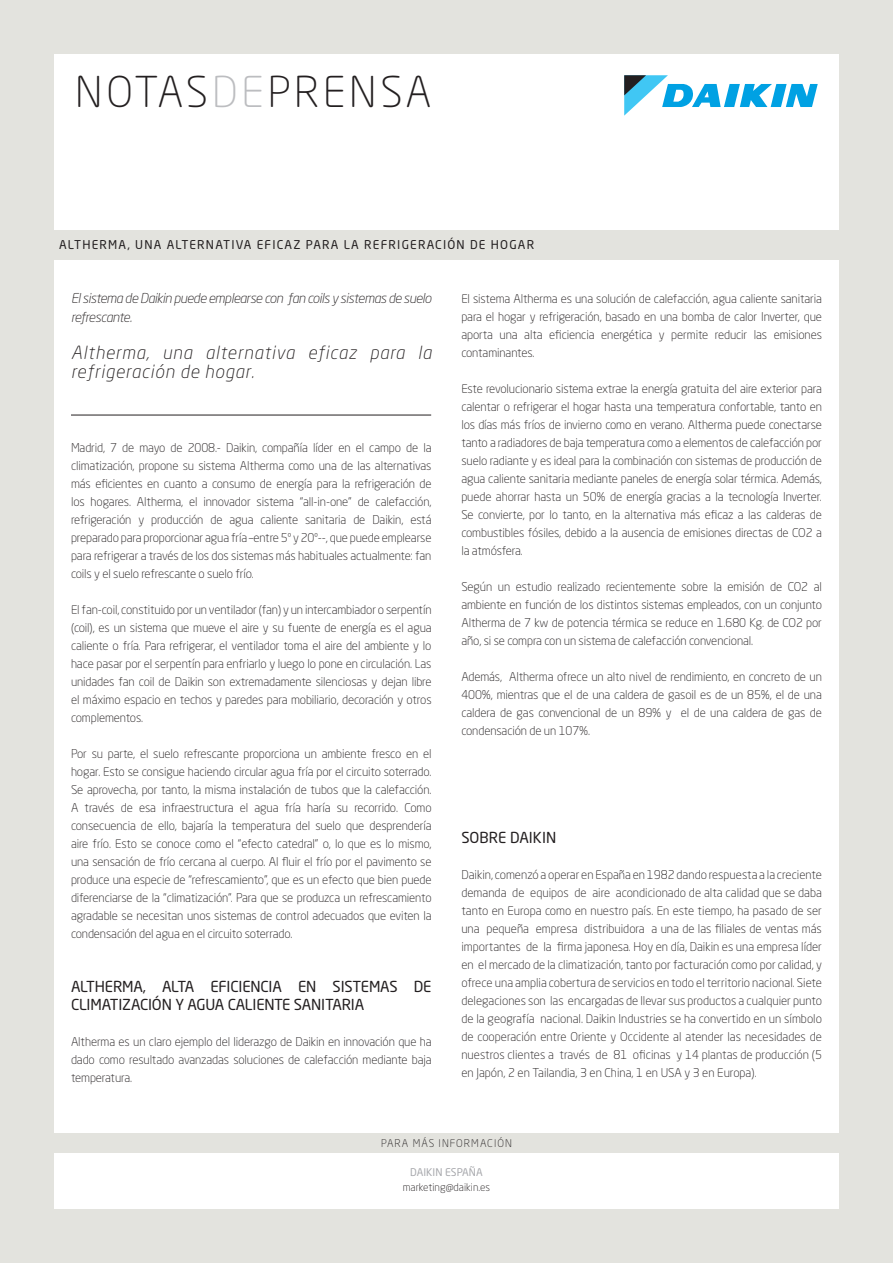
<style>
.page{position:relative;width:893px;height:1263px;background:#e3e3de}
.page>*{position:absolute;margin:0;border:0;box-sizing:border-box;transform-origin:0 0}
.t1{font:300 42px "Neo Sans Std";letter-spacing:.09em;color:#231f20}
.t2{font:italic 300 18px/18.8px "Neo Sans Std";letter-spacing:.05em;color:#231f20}
.t3{font:15px/18px "Neo Sans Std";letter-spacing:-.01em;color:#231f20}
.t4{font:italic 300 13.5px/18.8px "Neo Sans Std";letter-spacing:-.03em;color:#231f20}
.t5{font:300 12px/18px "Neo Sans Std";letter-spacing:-.01em;color:#231f20;text-align:justify}
.t6{font:12px "Neo Sans Std";letter-spacing:.1em;color:#231f20}
.t7{font:300 10.5px "Neo Sans Std";color:#231f20}
.t8{font:300 10.5px "Neo Sans Std";letter-spacing:.1em;color:#231f20}
.t9{font:10.5px "Neo Sans Std";color:#a8a9ad}
.s1{color:#bcbdc0}
</style>
<div class="page">
<div style="left:54px;top:54px;width:785px;height:1155px;background:#fff"></div>
<div style="left:28px;top:230px;width:848px;height:29px;background:#e3e3de"></div>
<div style="left:0;top:1133px;width:893px;height:20px;background:#e3e3de"></div>
<svg style="left:624px;top:75px;width:194px;height:41px"></svg>
<hr style="left:71px;top:415px;width:360px;height:1px;background:#231f20">
<h1 class="t1" style="left:75px;top:67px;width:358px">NOTAS<span class="s1">DE</span>PRENSA</h1>
<p class="t6" style="left:59px;top:237px;width:476px">ALTHERMA, UNA ALTERNATIVA EFICAZ PARA LA REFRIGERACIÓN DE HOGAR</p>
<p class="t4" style="left:71px;top:288px;width:362px">El sistema de Daikin puede emplearse con fan coils y sistemas de suelo refrescante.</p>
<h2 class="t2" style="left:71px;top:343px;width:362px">Altherma, una alternativa eficaz para la refrigeración de hogar.</h2>
<p class="t5" style="left:71px;top:439px;width:362px">Madrid, 7 de mayo de 2008.- Daikin, compañía líder en el campo de la climatización, propone su sistema Altherma como una de las alternativas más eficientes en cuanto a consumo de energía para la refrigeración de los hogares. Altherma, el innovador sistema “all-in-one” de calefacción, refrigeración y producción de agua caliente sanitaria de Daikin, está preparado para proporcionar agua fría –entre 5º y 20º--, que puede emplearse para refrigerar a través de los dos sistemas más habituales actualmente: fan coils y el suelo refrescante o suelo frío.</p>
<p class="t5" style="left:71px;top:601px;width:362px">El fan-coil, constituido por un ventilador (fan) y un intercambiador o serpentín (coil), es un sistema que mueve el aire y su fuente de energía es el agua caliente o fría. Para refrigerar, el ventilador toma el aire del ambiente y lo hace pasar por el serpentín para enfriarlo y luego lo pone en circulación. Las unidades fan coil de Daikin son extremadamente silenciosas y dejan libre el máximo espacio en techos y paredes para mobiliario, decoración y otros complementos.</p>
<p class="t5" style="left:71px;top:745px;width:362px">Por su parte, el suelo refrescante proporciona un ambiente fresco en el hogar. Esto se consigue haciendo circular agua fría por el circuito soterrado.<br>Se aprovecha, por tanto, la misma instalación de tubos que la calefacción.<br>A través de esa infraestructura el agua fría haría su recorrido. Como consecuencia de ello, bajaría la temperatura del suelo que desprendería aire frío. Esto se conoce como el “efecto catedral” o, lo que es lo mismo, una sensación de frío cercana al cuerpo. Al fluir el frío por el pavimento se produce una especie de “refrescamiento”, que es un efecto que bien puede diferenciarse de la “climatización”. Para que se produzca un refrescamiento agradable se necesitan unos sistemas de control adecuados que eviten la condensación del agua en el circuito soterrado.</p>
<p class="t3" style="left:71px;top:977px;width:362px">ALTHERMA, ALTA EFICIENCIA EN SISTEMAS DE<br>CLIMATIZACIÓN Y AGUA CALIENTE SANITARIA</p>
<p class="t5" style="left:71px;top:1033px;width:362px">Altherma es un claro ejemplo del liderazgo de Daikin en innovación que ha dado como resultado avanzadas soluciones de calefacción mediante baja temperatura.</p>
<p class="t5" style="left:461px;top:289px;width:362px">El sistema Altherma es una solución de calefacción, agua caliente sanitaria para el hogar y refrigeración, basado en una bomba de calor Inverter, que aporta una alta eficiencia energética y permite reducir las emisiones contaminantes.</p>
<p class="t5" style="left:461px;top:379px;width:362px">Este revolucionario sistema extrae la energía gratuita del aire exterior para calentar o refrigerar el hogar hasta una temperatura confortable, tanto en los días más fríos de invierno como en verano. Altherma puede conectarse tanto a radiadores de baja temperatura como a elementos de calefacción por suelo radiante y es ideal para la combinación con sistemas de producción de agua caliente sanitaria mediante paneles de energía solar térmica. Además, puede ahorrar hasta un 50% de energía gracias a la tecnología Inverter.<br>Se convierte, por lo tanto, en la alternativa más eficaz a las calderas de combustibles fósiles, debido a la ausencia de emisiones directas de CO2 a la atmósfera.</p>
<p class="t5" style="left:461px;top:577px;width:362px">Según un estudio realizado recientemente sobre la emisión de CO2 al ambiente en función de los distintos sistemas empleados, con un conjunto Altherma de 7 kw de potencia térmica se reduce en 1.680 Kg. de CO2 por año, si se compra con un sistema de calefacción convencional.</p>
<p class="t5" style="left:461px;top:667px;width:362px">Además, Altherma ofrece un alto nivel de rendimiento, en concreto de un 400%, mientras que el de una caldera de gasoil es de un 85%, el de una caldera de gas convencional de un 89% y el de una caldera de gas de condensación de un 107%.</p>
<p class="t3" style="left:461px;top:828px;width:96px">SOBRE DAIKIN</p>
<p class="t5" style="left:461px;top:865px;width:362px">Daikin, comenzó a operar en España en 1982 dando respuesta a la creciente demanda de equipos de aire acondicionado de alta calidad que se daba tanto en Europa como en nuestro país. En este tiempo, ha pasado de ser una pequeña empresa distribuidora a una de las filiales de ventas más importantes de la firma japonesa. Hoy en día, Daikin es una empresa líder en el mercado de la climatización, tanto por facturación como por calidad, y ofrece una amplia cobertura de servicios en todo el territorio nacional. Siete delegaciones son las encargadas de llevar sus productos a cualquier punto de la geografía nacional. Daikin Industries se ha convertido en un símbolo de cooperación entre Oriente y Occidente al atender las necesidades de nuestros clientes a través de 81 oficinas y 14 plantas de producción (5 en Japón, 2 en Tailandia, 3 en China, 1 en USA y 3 en Europa).</p>
<p class="t8" style="left:381px;top:1137px;width:132px">PARA MÁS INFORMACIÓN</p>
<p class="t9" style="left:410px;top:1165px;width:74px">DAIKIN ESPAÑA</p>
<p class="t7" style="left:403px;top:1180px;width:89px">marketing@daikin.es</p>
</div>
